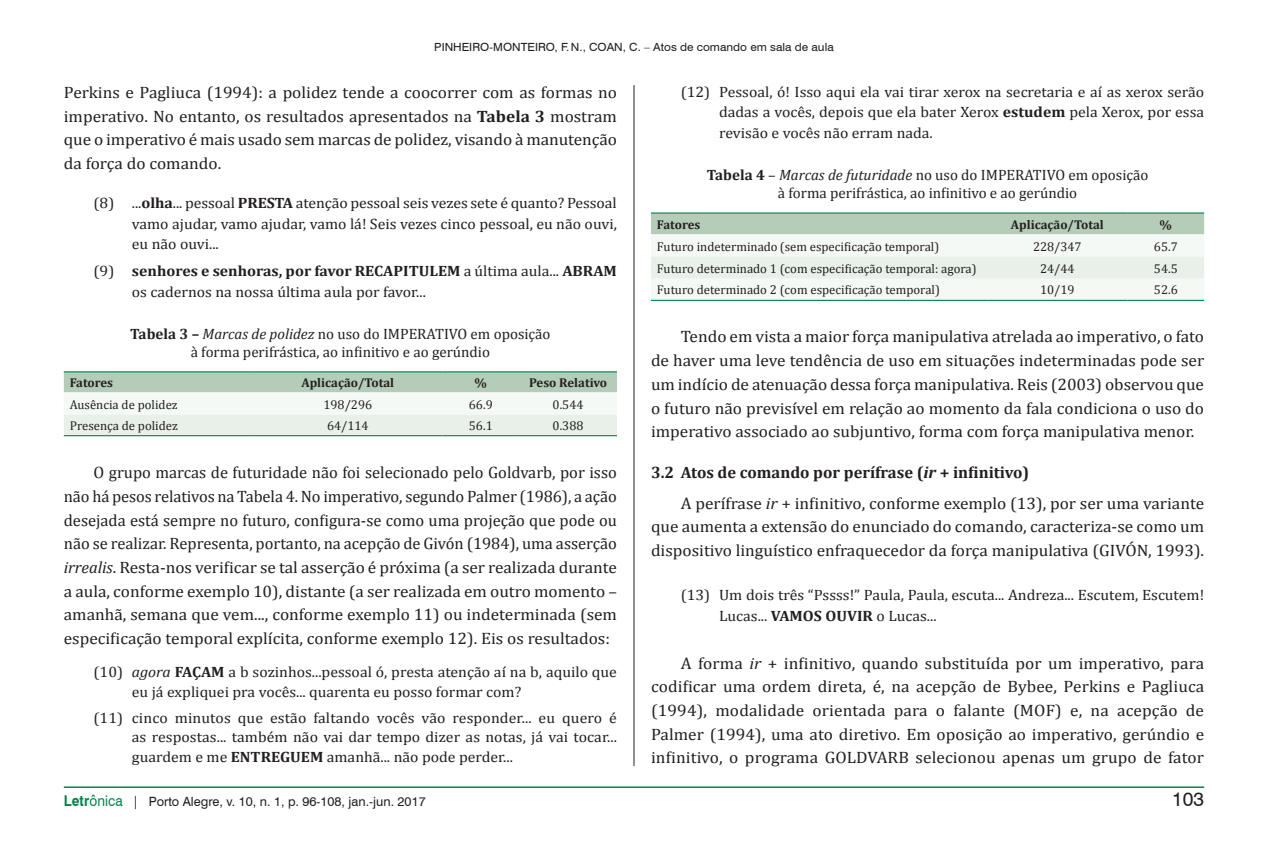
<style>
.page{position:relative;width:1268px;height:851px;background:#fff}
.page>*{position:absolute;margin:0;border:0;box-sizing:border-box;transform-origin:0 0}
.t1{font:19.5px "Swiss 721 BT";color:#231f20}
.t2{font:16.5px/23.7px "Cambria";color:#231f20;text-align:justify;scale:1.05 1}
.t3{font:16.5px/23.7px "Cambria";color:#231f20;text-align:justify}
.t4{font:15px/20.7px "Cambria";color:#231f20;text-align:justify;scale:1.05 1}
.t5{font:15px/18px "Cambria";color:#231f20;text-align:center}
.t6{font:12.75px "Cambria";color:#231f20}
.t7{font:700 12.75px "Cambria";color:#231f20}
.t8{font:12.75px "Swiss 721 BT";color:#231f20}
.t9{font:11.25px "Swiss 721 BT";color:#231f20;scale:1.05 1}
.s1{font-weight:700}
.s2{font-style:italic}
.s3{font-weight:700;font-size:14.85px;color:#00854a}
.s4{font-size:14.85px;color:#00854a}
.s5{font-size:13.2px}
.s6{font-weight:700;font-style:italic}
</style>
<div class="page">
<hr style="left:64px;top:786px;width:1139px;height:1px;background:#00854a">
<hr style="left:633px;top:85px;width:1px;height:680px;background:#231f20">
<svg style="left:64px;top:372px;width:553px;height:63px"></svg>
<hr style="left:64px;top:371px;width:189px;height:1px;background:#00854a">
<hr style="left:253px;top:371px;width:189px;height:1px;background:#00854a">
<hr style="left:442px;top:371px;width:77px;height:1px;background:#00854a">
<hr style="left:519px;top:371px;width:98px;height:1px;background:#00854a">
<hr style="left:64px;top:435px;width:189px;height:1px;background:#00854a">
<hr style="left:253px;top:435px;width:189px;height:1px;background:#00854a">
<hr style="left:442px;top:435px;width:77px;height:1px;background:#00854a">
<hr style="left:519px;top:435px;width:98px;height:1px;background:#00854a">
<hr style="left:64px;top:392px;width:189px;height:1px;background:#fff">
<hr style="left:253px;top:392px;width:189px;height:1px;background:#fff">
<hr style="left:442px;top:392px;width:77px;height:1px;background:#fff">
<hr style="left:519px;top:392px;width:98px;height:1px;background:#fff">
<svg style="left:651px;top:213px;width:552px;height:87px"></svg>
<hr style="left:651px;top:212px;width:335px;height:1px;background:#00854a">
<hr style="left:986px;top:212px;width:141px;height:1px;background:#00854a">
<hr style="left:1127px;top:212px;width:76px;height:1px;background:#00854a">
<hr style="left:651px;top:300px;width:335px;height:1px;background:#00854a">
<hr style="left:986px;top:300px;width:141px;height:1px;background:#00854a">
<hr style="left:1127px;top:300px;width:76px;height:1px;background:#00854a">
<hr style="left:651px;top:234px;width:335px;height:1px;background:#fff">
<hr style="left:986px;top:234px;width:141px;height:1px;background:#fff">
<hr style="left:1127px;top:234px;width:76px;height:1px;background:#fff">
<p class="t9" style="left:434px;top:40px;width:73px">Pin hei ro-Montei</p>
<p class="t9" style="left:538px;top:40px;width:66px">ro, F.N., Coan</p>
<p class="t9" style="left:622px;top:40px;width:202px">, C. – Atos de comando em sala de aula</p>
<p class="t2" style="left:64px;top:80px;width:528px">Perkins e Pagliuca (1994): a polidez tende a coocorrer com as formas no imperativo. No entanto, os resultados apresentados na <span class="s1">Tabela 3</span> mostram que o imperativo é mais usado sem marcas de polidez, visando à manutenção da força do comando.</p>
<p class="t4" style="left:132px;top:192px;width:463px;text-indent:-38px">(8) ...<span class="s1">olha</span>... pessoal <span class="s1">PRESTA</span> atenção pessoal seis vezes sete é quanto? Pessoal vamo ajudar, vamo ajudar, vamo lá! Seis vezes cinco pessoal, eu não ouvi, eu não ouvi...</p>
<p class="t4" style="left:132px;top:261px;width:463px;text-indent:-38px">(9) <span class="s1">senhores e senhoras, por favor RECAPITULEM</span> a última aula... <span class="s1">ABRAM </span>os cadernos na nossa última aula por favor...</p>
<p class="t5" style="left:130px;top:324px;width:422px"><span class="s1">Tabela 3 –</span> <span class="s2">Marcas de polidez</span> no uso do IMPERATIVO em oposição à forma perifrástica, ao infinitivo e ao gerúndio</p>
<p class="t7" style="left:70px;top:375px;width:45px">Fatores</p>
<p class="t7" style="left:301px;top:375px;width:94px">Aplicação/Total</p>
<p class="t7" style="left:474px;top:375px;width:14px">%</p>
<p class="t7" style="left:529px;top:375px;width:79px">Peso Relativo</p>
<p class="t6" style="left:70px;top:397px;width:109px">Ausência de polidez</p>
<p class="t6" style="left:323px;top:397px;width:50px">198/296</p>
<p class="t6" style="left:469px;top:397px;width:25px">66.9</p>
<p class="t6" style="left:552px;top:397px;width:32px">0.544</p>
<p class="t6" style="left:70px;top:418px;width:110px">Presença de polidez</p>
<p class="t6" style="left:327px;top:418px;width:43px">64/114</p>
<p class="t6" style="left:469px;top:418px;width:25px">56.1</p>
<p class="t6" style="left:552px;top:418px;width:32px">0.388</p>
<p class="t3" style="left:64px;top:460px;width:554px;text-indent:30px">O grupo marcas de futuridade não foi selecionado pelo Goldvarb, por isso não há pesos relativos na Tabela 4. No imperativo, segundo Palmer (1986), a ação desejada está sempre no futuro, configura-se como uma projeção que pode ou não se realizar. Representa, portanto, na acepção de Givón (1984), uma asserção <span class="s2">irrealis</span>. Resta-nos verificar se tal asserção é próxima (a ser realizada durante a aula, conforme exemplo 10), distante (a ser realizada em outro momento – amanhã, semana que vem..., conforme exemplo 11) ou indeterminada (sem especificação temporal explícita, conforme exemplo 12). Eis os resultados:</p>
<p class="t4" style="left:132px;top:662px;width:463px;line-height:19.8px;text-indent:-38px">(10) <span class="s2">agora</span> <span class="s1">FAÇAM</span> a b sozinhos...pessoal ó, presta atenção aí na b, aquilo que eu já expliquei pra vocês... quarenta eu posso formar com?</p>
<p class="t4" style="left:132px;top:707px;width:463px;line-height:19.8px;text-indent:-38px">(11) cinco minutos que estão faltando vocês vão responder... eu quero é as respostas... também não vai dar tempo dizer as notas, já vai tocar... guardem e me <span class="s1">ENTREGUEM</span> amanhã... não pode perder...</p>
<p class="t8" style="left:64px;top:794px;width:363px"><span class="s3">Letr</span><span class="s4">ônica</span> <span class="s5">|</span> Porto Alegre, v. 10, n. 1, p. 96-108, jan.-jun. 2017</p>
<p class="t4" style="left:719px;top:81px;width:463px;text-indent:-38px">(12) Pessoal, ó! Isso aqui ela vai tirar xerox na secretaria e aí as xerox serão dadas a vocês, depois que ela bater Xerox <span class="s1">estudem</span> pela Xerox, por essa revisão e vocês não erram nada.</p>
<p class="t5" style="left:706px;top:166px;width:443px"><span class="s1">Tabela 4</span> – <span class="s2">Marcas de futuridade</span> no uso do IMPERATIVO em oposição à forma perifrástica, ao infinitivo e ao gerúndio</p>
<p class="t7" style="left:657px;top:217px;width:45px">Fatores</p>
<p class="t7" style="left:1010px;top:217px;width:94px">Aplicação/Total</p>
<p class="t7" style="left:1159px;top:217px;width:14px">%</p>
<p class="t6" style="left:657px;top:239px;width:284px">Futuro indeterminado (sem especificação temporal)</p>
<p class="t6" style="left:1032px;top:239px;width:50px">228/347</p>
<p class="t6" style="left:1153px;top:239px;width:25px">65.7</p>
<p class="t6" style="left:657px;top:261px;width:321px">Futuro determinado 1 (com especificação temporal: agora)</p>
<p class="t6" style="left:1039px;top:261px;width:36px">24/44</p>
<p class="t6" style="left:1153px;top:261px;width:25px">54.5</p>
<p class="t6" style="left:657px;top:282px;width:284px">Futuro determinado 2 (com especificação temporal)</p>
<p class="t6" style="left:1039px;top:282px;width:36px">10/19</p>
<p class="t6" style="left:1153px;top:282px;width:25px">52.6</p>
<p class="t2" style="left:651px;top:325px;width:528px;text-indent:30px">Tendo em vista a maior força manipulativa atrelada ao imperativo, o fato de haver uma leve tendência de uso em situações indeterminadas pode ser um indício de atenuação dessa força manipulativa. Reis (2003) observou que o futuro não previsível em relação ao momento da fala condiciona o uso do imperativo associado ao subjuntivo, forma com força manipulativa menor.</p>
<p class="t2" style="left:680px;top:457px;width:500px;line-height:30.2px;text-indent:-30px"><span class="s1">3.2 Atos de comando por perífrase (</span><span class="s6">ir</span> <span class="s1">+ infinitivo)<br></span>A perífrase <span class="s2">ir</span> + infinitivo, conforme exemplo (13), por ser uma variante</p>
<p class="t2" style="left:651px;top:514px;width:528px">que aumenta a extensão do enunciado do comando, caracteriza-se como um dispositivo linguístico enfraquecedor da força manipulativa (GIVÓN, 1993).</p>
<p class="t4" style="left:719px;top:584px;width:463px;text-indent:-38px">(13) Um dois três “Pssss!” Paula, Paula, escuta... Andreza... Escutem, Escutem!<br>Lucas... <span class="s1">VAMOS OUVIR</span> o Lucas...</p>
<p class="t2" style="left:651px;top:650px;width:528px;text-indent:30px">A forma <span class="s2">ir</span> + infinitivo, quando substituída por um imperativo, para codificar uma ordem direta, é, na acepção de Bybee, Perkins e Pagliuca (1994), modalidade orientada para o falante (MOF) e, na acepção de Palmer (1994), uma ato diretivo. Em oposição ao imperativo, gerúndio e infinitivo, o programa GOLDVARB selecionou apenas um grupo de fator</p>
<p class="t1" style="left:1171px;top:787px;width:34px">103</p>
</div>
